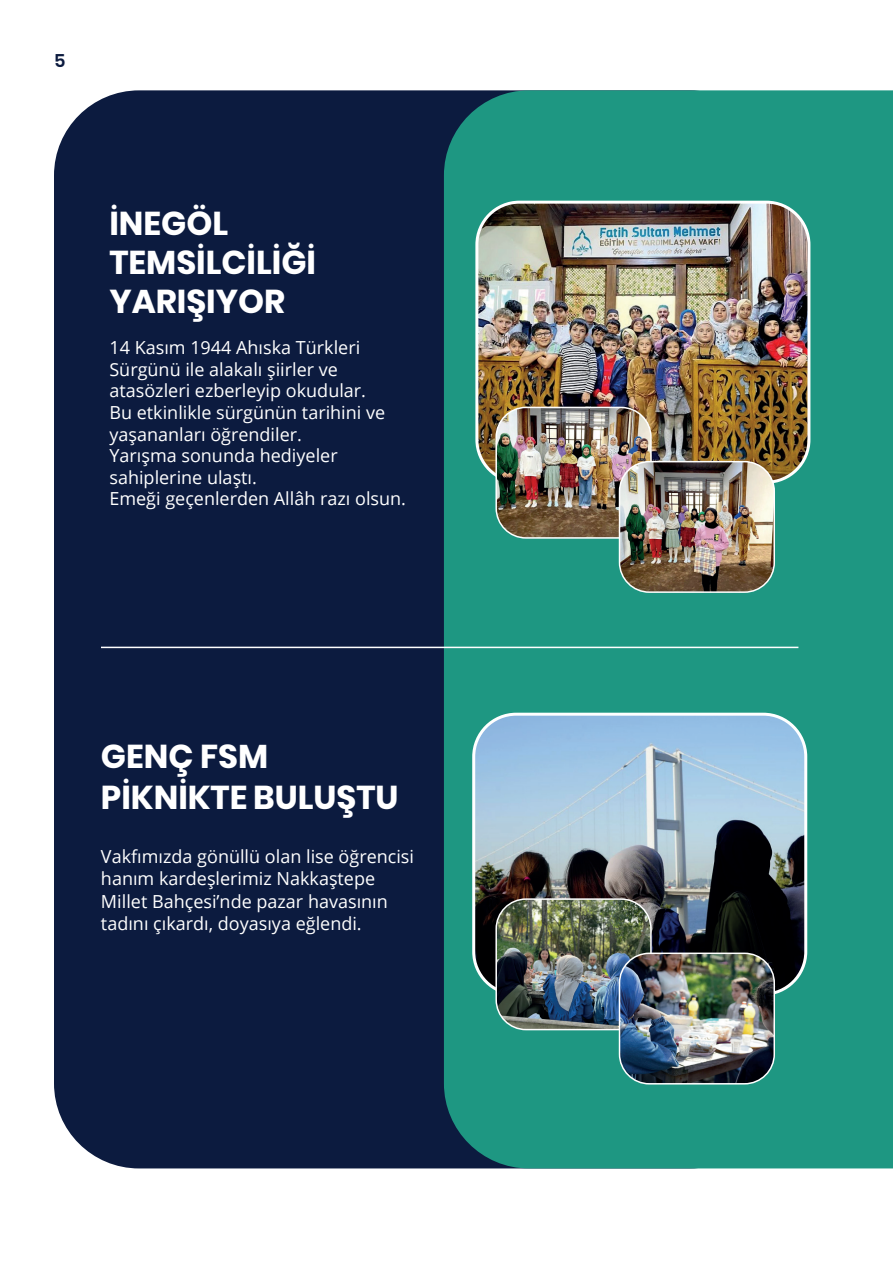
<style>
.page{position:relative;width:893px;height:1263px;background:#fff}
.page>*{position:absolute;margin:0;border:0;box-sizing:border-box;transform-origin:0 0}
.t1{font:700 33px/39px "Poppins";color:#fff}
.t2{font:18px/21.6px "Open Sans";color:#fff}
.t3{font:600 18px "Poppins";color:#0c1b3f}
</style>
<div class="page">
<div style="left:54px;top:90px;width:721px;height:1078px;background:#0c1b3f;border-radius:85px"></div>
<div style="left:444px;top:90px;width:449px;height:1078px;background:#1e9782"></div>
<img style="left:474px;top:714px;width:332px;height:277px">
<div style="left:472px;top:713px;width:335px;height:283px;border:3px solid #fff;border-radius:43px"></div>
<hr style="left:101px;top:647px;width:697px;height:1px;background:#fff">
<img style="left:477px;top:202px;width:332px;height:280px">
<div style="left:475px;top:201px;width:335px;height:283px;border:3px solid #fff;border-radius:43px"></div>
<img style="left:496px;top:407px;width:155px;height:131px">
<div style="left:495px;top:407px;width:157px;height:132px;border:2px solid #fff;border-radius:30px"></div>
<img style="left:619px;top:462px;width:155px;height:130px">
<div style="left:619px;top:461px;width:156px;height:132px;border:2px solid #fff;border-radius:30px"></div>
<img style="left:496px;top:899px;width:155px;height:130px">
<div style="left:495px;top:898px;width:157px;height:132px;border:2px solid #fff;border-radius:30px"></div>
<img style="left:619px;top:953px;width:155px;height:131px">
<div style="left:619px;top:952px;width:156px;height:132px;border:2px solid #fff;border-radius:30px"></div>
<p class="t3" style="left:54px;top:50px;width:13px">5</p>
<h1 class="t1" style="left:109px;top:204px;width:208px">İNEGÖL<br>TEMSİLCİLİĞİ<br>YARIŞIYOR</h1>
<p class="t2" style="left:109px;top:336px;width:298px">14 Kasım 1944 Ahıska Türkleri<br>Sürgünü ile alakalı şiirler ve atasözleri ezberleyip okudular.<br>Bu etkinlikle sürgünün tarihini ve yaşananları öğrendiler.<br>Yarışma sonunda hediyeler sahiplerine ulaştı.<br>Emeği geçenlerden Allâh razı olsun.</p>
<h1 class="t1" style="left:101px;top:737px;width:299px;line-height:40.5px">GENÇ FSM<br>PİKNİKTE BULUŞTU</h1>
<p class="t2" style="left:101px;top:844px;width:315px;line-height:22.5px">Vakfımızda gönüllü olan lise öğrencisi hanım kardeşlerimiz Nakkaştepe Millet Bahçesi’nde pazar havasının tadını çıkardı, doyasıya eğlendi.</p>
</div>
